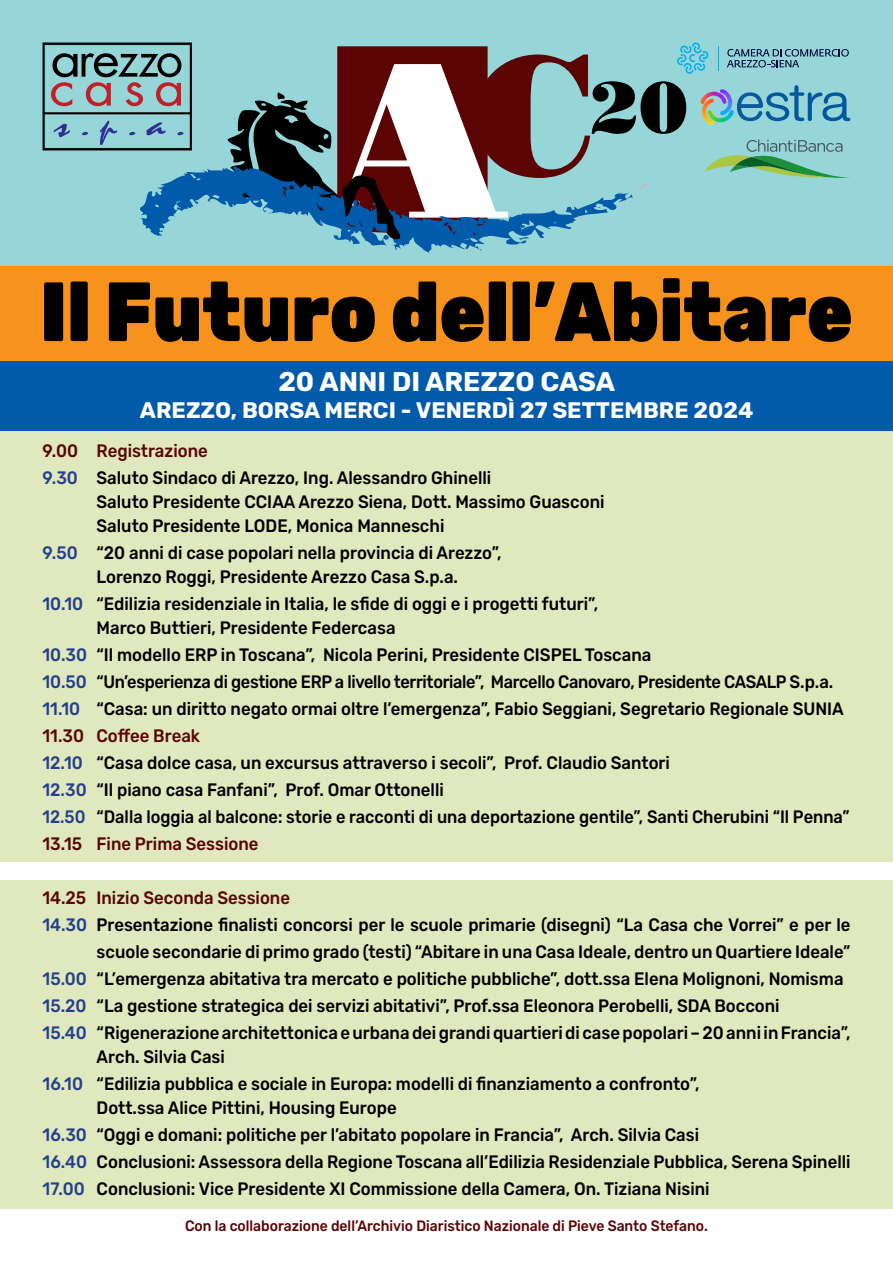
<style>
.page{position:relative;width:893px;height:1263px;background:#fff}
.page>*{position:absolute;margin:0;border:0;box-sizing:border-box;transform-origin:0 0}
.t1{font:700 27px "Rubik";color:#fff}
.t2{font:700 22.5px "Rubik";color:#fff}
.t3{font:500 18px/27px "Rubik";color:#000001;scale:.93 1}
.t4{font:500 18px "Rubik";color:#5a0404;scale:.93 1}
.t5{font:500 15px "Rubik";color:#5a0404;scale:.93 1}
.s1{color:#5a0404}
.s2{color:#253f8e}
</style>
<div class="page">
<div style="left:0;top:880px;width:893px;height:328px;background:#dfe9bd"></div>
<div style="left:0;top:425px;width:893px;height:437px;background:#dfe9bd"></div>
<div style="left:0;top:266px;width:893px;height:95px;background:#f7931d"></div>
<div style="left:0;top:0;width:893px;height:266px;background:#97d6d8"></div>
<svg style="left:44px;top:282px;width:19px;height:59px"></svg>
<svg style="left:71px;top:282px;width:17px;height:59px"></svg>
<svg style="left:109px;top:282px;width:179px;height:60px"></svg>
<svg style="left:295px;top:297px;width:80px;height:45px"></svg>
<svg style="left:393px;top:282px;width:113px;height:60px"></svg>
<svg style="left:513px;top:282px;width:144px;height:60px"></svg>
<svg style="left:663px;top:278px;width:102px;height:64px"></svg>
<svg style="left:772px;top:297px;width:79px;height:45px"></svg>
<div style="left:0;top:361px;width:893px;height:69px;background:#015aaa"></div>
<hr style="left:44px;top:112px;width:146px;height:2px;background:#000001">
<div style="left:43px;top:43px;width:149px;height:107px;border:2px solid #000001"></div>
<svg style="left:51px;top:42px;width:800px;height:211px"></svg>
<h1 class="t1" style="left:278px;top:365px;width:338px">20 ANNI DI AREZZO CASA</h1>
<p class="t2" style="left:140px;top:397px;width:615px">AREZZO, BORSA MERCI - VENERDÌ 27 SETTEMBRE 2024</p>
<p class="t3" style="left:43px;top:438px;width:484px"><span class="s1">9.00 Registrazione<br></span><span class="s2">9.30</span> Saluto Sindaco di Arezzo, Ing. Alessandro Ghinelli</p>
<p class="t3" style="left:97px;top:490px;width:548px;line-height:24px">Saluto Presidente CCIAA Arezzo Siena, Dott. Massimo Guasconi<br>Saluto Presidente LODE, Monica Manneschi</p>
<p class="t3" style="left:43px;top:541px;width:495px;line-height:24px;text-align:center"><span class="s2">9.50</span> “20 anni di case popolari nella provincia di Arezzo”,<br>Lorenzo Roggi, Presidente Arezzo Casa S.p.a.</p>
<p class="t3" style="left:97px;top:592px;width:541px;line-height:24px;text-indent:-54px"><span class="s2">10.10</span> “Edilizia residenziale in Italia, le sfide di oggi e i progetti futuri”,<br>Marco Buttieri, Presidente Federcasa</p>
<p class="t3" style="left:43px;top:642px;width:869px"><span class="s2">10.30</span> “Il modello ERP in Toscana”, Nicola Perini, Presidente CISPEL Toscana<br><span class="s2">10.50</span> “Un’esperienza di gestione ERP a livello territoriale”, Marcello Canovaro, Presidente CASALP S.p.a.<br><span class="s2">11.10</span> “Casa: un diritto negato ormai oltre l’emergenza”, Fabio Seggiani, Segretario Regionale SUNIA <span class="s1">11.30 Coffee Break<br></span><span class="s2">12.10</span> “Casa dolce casa, un excursus attraverso i secoli”, Prof. Claudio Santori<br><span class="s2">12.30</span> “Il piano casa Fanfani”, Prof. Omar Ottonelli<br><span class="s2">12.50</span> “Dalla loggia al balcone: storie e racconti di una deportazione gentile”, Santi Cherubini “Il Penna” <span class="s1">13.15 Fine Prima Sessione</span></p>
<p class="t4" style="left:43px;top:887px;width:268px">14.25 Inizio Seconda Sessione</p>
<p class="t3" style="left:43px;top:912px;width:870px"><span class="s2">14.30</span> Presentazione finalisti concorsi per le scuole primarie (disegni) “La Casa che Vorrei” e per le</p>
<p class="t3" style="left:97px;top:939px;width:812px">scuole secondarie di primo grado (testi) “Abitare in una Casa Ideale, dentro un Quartiere Ideale”</p>
<p class="t3" style="left:43px;top:966px;width:863px"><span class="s2">15.00</span> “L’emergenza abitativa tra mercato e politiche pubbliche”, dott.ssa Elena Molignoni, Nomisma</p>
<p class="t3" style="left:43px;top:993px;width:794px"><span class="s2">15.20</span> “La gestione strategica dei servizi abitativi”, Prof.ssa Eleonora Perobelli, SDA Bocconi</p>
<p class="t3" style="left:43px;top:1020px;width:870px"><span class="s2">15.40</span> “Rigenerazione architettonica e urbana dei grandi quartieri di case popolari – 20 anni in Francia”,</p>
<p class="t3" style="left:43px;top:1044px;width:708px;text-indent:54px">Arch. Silvia Casi<br><span class="s2">16.10</span> “Edilizia pubblica e sociale in Europa: modelli di finanziamento a confronto”,</p>
<p class="t3" style="left:43px;top:1095px;width:870px;text-indent:54px">Dott.ssa Alice Pittini, Housing Europe<br><span class="s2">16.30</span> “Oggi e domani: politiche per l’abitato popolare in Francia”, Arch. Silvia Casi<br><span class="s2">16.40</span> Conclusioni: Assessora della Regione Toscana all’Edilizia Residenziale Pubblica, Serena Spinelli <span class="s2">17.00</span> Conclusioni: Vice Presidente XI Commissione della Camera, On. Tiziana Nisini</p>
<p class="t5" style="left:185px;top:1217px;width:564px">Con la collaborazione dell’Archivio Diaristico Nazionale di Pieve Santo Stefano.</p>
</div>
